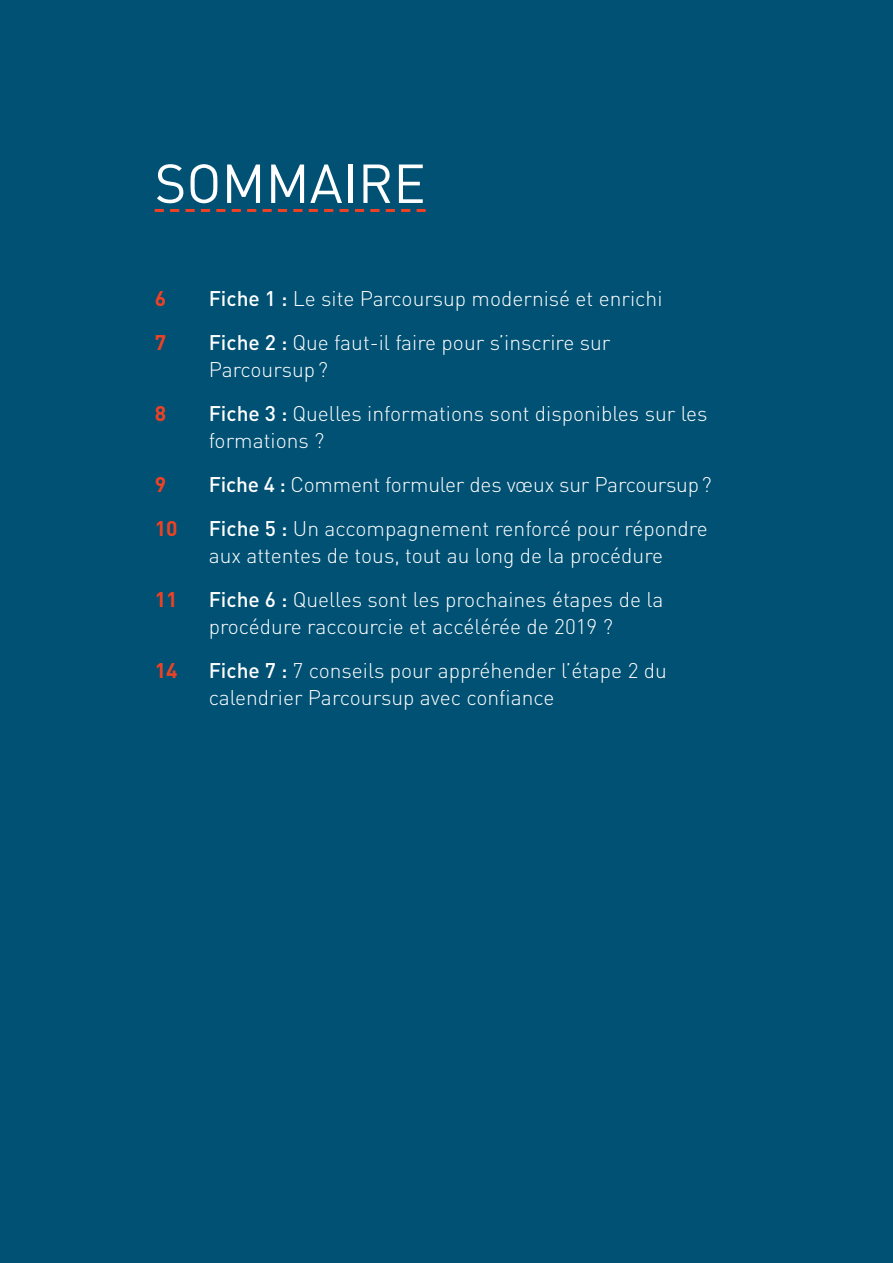
<style>
.page{position:relative;width:893px;height:1263px;background:#005174}
.page>*{position:absolute;margin:0;border:0;box-sizing:border-box;transform-origin:0 0}
.t1{font:54px "DIN";color:#fff}
.t2{font:300 21px/27px "DIN";color:#fff}
.t3{font:700 21px "DIN";color:#ef4123}
.s1{font-weight:500}
</style>
<div class="page">
<svg style="left:155px;top:209px;width:271px;height:3px"></svg>
<h1 class="t1" style="left:155px;top:150px;width:273px">SOMMAIRE</h1>
<p class="t3" style="left:155px;top:284px;width:13px">6</p>
<p class="t2" style="left:209px;top:284px;width:455px"><span class="s1">Fiche 1 :</span> Le site Parcoursup modernisé et enrichi</p>
<p class="t3" style="left:155px;top:328px;width:13px">7</p>
<p class="t2" style="left:209px;top:328px;width:403px"><span class="s1">Fiche 2 :</span> Que faut-il faire pour s’inscrire sur<br>Parcoursup?</p>
<p class="t3" style="left:155px;top:399px;width:13px">8</p>
<p class="t2" style="left:209px;top:400px;width:500px"><span class="s1">Fiche 3 :</span> Quelles informations sont disponibles sur les formations ?</p>
<p class="t3" style="left:155px;top:470px;width:13px">9</p>
<p class="t2" style="left:209px;top:471px;width:504px"><span class="s1">Fiche 4 :</span> Comment formuler des vœux sur Parcoursup?</p>
<p class="t3" style="left:155px;top:515px;width:24px">10</p>
<p class="t2" style="left:209px;top:515px;width:501px"><span class="s1">Fiche 5 :</span> U n accompagnement renforcé pour répondre aux attentes de tous, tout au long de la procédure</p>
<p class="t3" style="left:155px;top:586px;width:24px">11</p>
<p class="t2" style="left:209px;top:586px;width:456px"><span class="s1">Fiche 6 :</span> Quelles sont les prochaines étapes de la procédure raccourcie et accélérée de 2019 ?</p>
<p class="t3" style="left:155px;top:657px;width:24px">14</p>
<p class="t2" style="left:209px;top:657px;width:460px"><span class="s1">Fiche 7 :</span> 7 conseils pour appréhender l’étape 2 du calendrier Parcoursup avec confiance</p>
</div>
